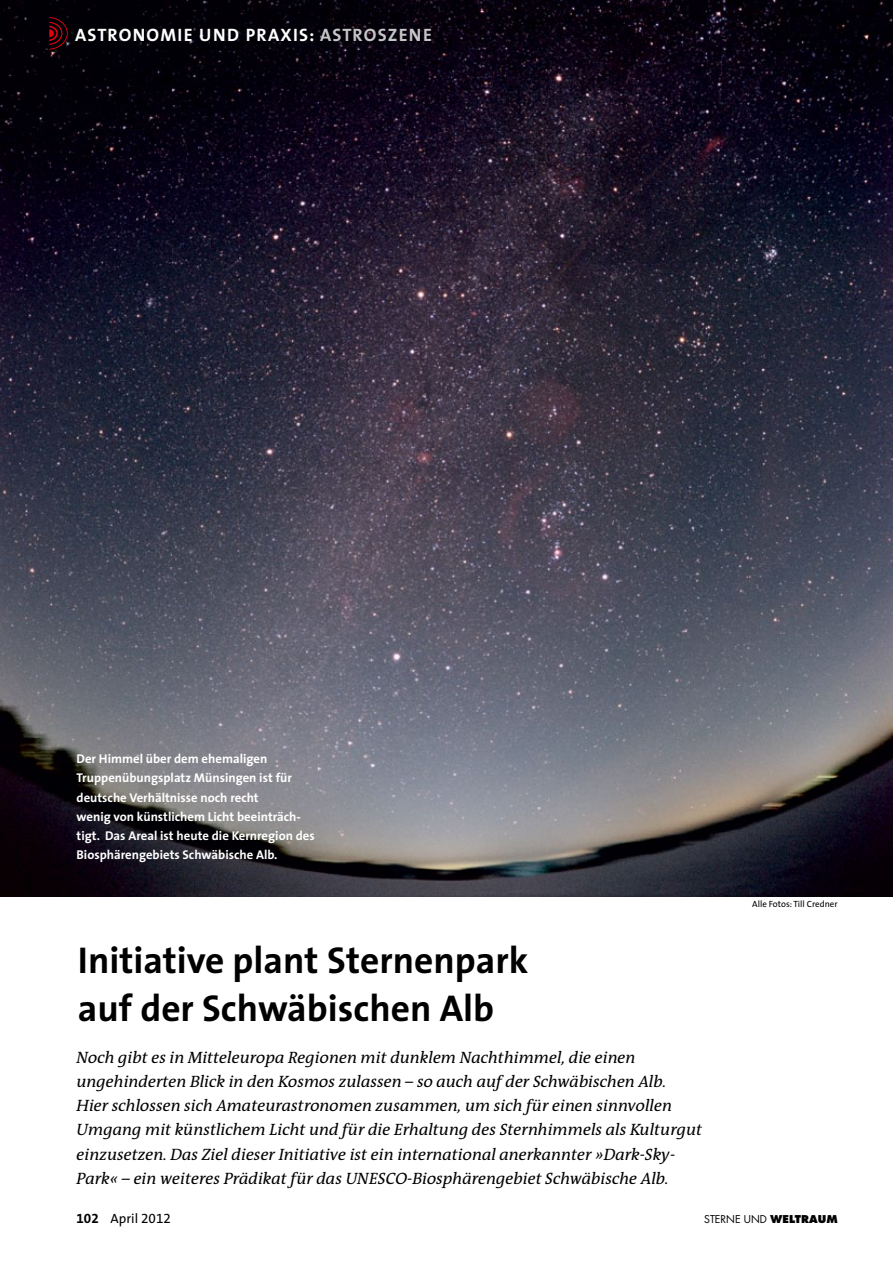
<style>
.page{position:relative;width:893px;height:1263px;background:#fff}
.page>*{position:absolute;margin:0;border:0;box-sizing:border-box;transform-origin:0 0}
.t1{font:700 37.5px/48px "The Sans";color:#000}
.t2{font:700 18px "The Sans";letter-spacing:.07em;color:#fff}
.t3{font:italic 16.5px/24px "The Antiqua B5 i";color:#000}
.t4{font:13.5px "The Sans";color:#000}
.t5{font:700 12.75px/19.2px "The Sans";color:#fff}
.t6{font:10.5px "Futura";color:#000}
.t7{font:9px "The Sans";color:#000}
.s1{color:#c5c6c6}
.s2{font-family:"The Sans Bold Expert"}
.s3{font-family:"The Sans Expert"}
.s4{font-weight:800}
</style>
<div class="page">
<img style="left:0;top:0;width:893px;height:896px">
<svg style="left:49px;top:17px;width:19px;height:33px"></svg>
<p class="t2" style="left:75px;top:24px;width:358px">Astronomi e und Praxis: <span class="s1">AStroszene</span></p>
<p class="t5" style="left:77px;top:749px;width:240px">Der Himmel über dem ehemaligen Truppenübungsplatz Münsingen ist für deutsche Verhältnisse noch recht<br>wenig von künstlichem Licht beeinträch&shy;tigt. Das Areal ist heute die Kernregion des Biosphärengebiets Schwäbische Alb.</p>
<h1 class="t1" style="left:78px;top:937px;width:452px">Initiative plant Sternenpark auf der Schwäbischen Alb</h1>
<p class="t3" style="left:77px;top:1046px;width:627px">Noch gibt es in Mitteleuropa Regionen mit dunklem Nachthimmel, die einen ungehinderten Blick in den Kosmos zulassen – so auch auf der Schwäbischen Alb.<br>Hier schlossen sich Amateurastronomen zusammen, um sich für einen sinnvollen Umgang mit künstlichem Licht und für die Erhaltung des Sternhimmels als Kulturgut einzusetzen. Das Ziel dieser Initiative ist ein international anerkannter »Dark-Sky-Park« – ein weiteres Prädikat für das UNESCO-Biosphärengebiet Schwäbische Alb.</p>
<p class="t7" style="left:752px;top:898px;width:87px">Alle Fotos: Till Credner</p>
<p class="t4" style="left:77px;top:1210px;width:96px"><span class="s2">102</span> April <span class="s3">2012</span></p>
<p class="t6" style="left:704px;top:1212px;width:135px">STERNE UND <span class="s4">WELTRAUM</span></p>
</div>
